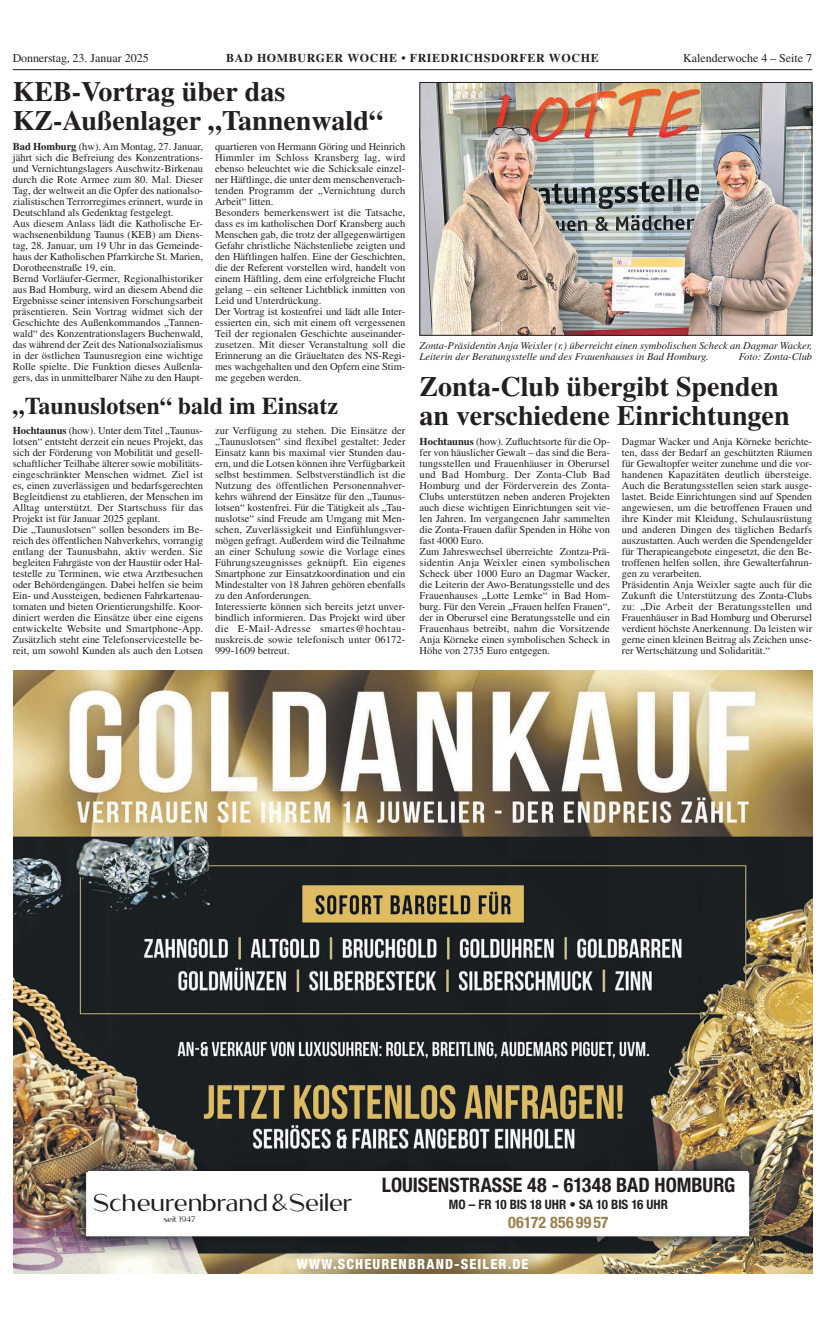
<style>
.page{position:relative;width:825px;height:1327px;background:#fff}
.page>*{position:absolute;margin:0;border:0;box-sizing:border-box;transform-origin:0 0}
.t1{font:700 28px/29px "Times LT Std";color:#231f20}
.t2{font:24.1px "Megante Personal Use Only";color:#231f20}
.t3{font:700 24px "Times LT Std";color:#231f20}
.t4{font:700 condensed 20px "Helvetica Neue LT Std";color:#231f20}
.t5{font:700 condensed 16px "Helvetica Neue LT Std";letter-spacing:.015em;color:#9a8050}
.t6{font:800 condensed 14px "Helvetica Neue LT Std";letter-spacing:.08em;color:#fff}
.t7{font:700 condensed 13px "Helvetica Neue LT Std";letter-spacing:-.005em;color:#231f20}
.t8{font:12px "Times LT Std";color:#231f20}
.t9{font:700 12px "Times LT Std";letter-spacing:.05em;color:#231f20}
.t10{font:10.5px/11px "Times LT Std";color:#231f20}
.t11{font:italic 10.5px/11px "Times LT Std";color:#231f20}
.t12{font:8px "Megante Personal Use Only";color:#231f20}
.s1{font-weight:700}
</style>
<div class="page">
<hr style="left:13px;top:69px;width:799px;height:1px;background:#231f20">
<img style="left:14px;top:670px;width:798px;height:603px">
<div style="left:88px;top:1171px;width:659px;height:62px;background:#fff"></div>
<img style="left:422px;top:84px;width:388px;height:249px">
<div style="left:420px;top:82px;width:392px;height:253px;border:1px solid #231f20"></div>
<p class="t8" style="left:13px;top:51px;width:138px">Donnerstag, 23. Januar 2025</p>
<p class="t9" style="left:226px;top:51px;width:374px">BAD HOMBURGER WOCHE • FRIEDRICHSDORFER WOCHE</p>
<p class="t8" style="left:683px;top:51px;width:131px">Kalenderwoche 4 – Seite 7</p>
<h1 class="t1" style="left:13px;top:77px;width:372px">KEB-Vortrag über das<br>KZ-Außenlager „Tannenwald“</h1>
<p class="t10" style="left:13px;top:141px;width:192px"><span class="s1">Bad Homburg</span> (hw). Am Montag, 27. Januar, jährt sich die Befreiung des Konzentrations&shy;und Vernichtungslagers Auschwitz-Birkenau durch die Rote Armee zum 80. Mal. Dieser Tag, der weltweit an die Opfer des nationalso&shy;zialistischen Terrorregimes erinnert, wurde in Deutschland als Gedenktag festgelegt.<br>Aus diesem Anlass lädt die Katholische Er&shy;wachsenenbildung Taunus (KEB) am Diens&shy;tag, 28. Januar, um 19 Uhr in das Gemeinde&shy;haus der Katholischen Pfarrkirche St. Marien, Dorotheenstraße 19, ein.<br>Bernd Vorläufer-Germer, Regionalhistoriker aus Bad Homburg, wird an diesem Abend die Ergebnisse seiner intensiven Forschungsarbeit präsentieren. Sein Vortrag widmet sich der Geschichte des Außenkommandos „Tannen&shy;wald“ des Konzentrationslagers Buchenwald, das während der Zeit des Nationalsozialismus in der östlichen Taunusregion eine wichtige Rolle spielte. Die Funktion dieses Außenla&shy;gers, das in unmittelbarer Nähe zu den Haupt-</p>
<p class="t10" style="left:215px;top:141px;width:192px">quartieren von Hermann Göring und Heinrich Himmler im Schloss Kransberg lag, wird ebenso beleuchtet wie die Schicksale einzel&shy;ner Häftlinge, die unter dem menschenverach&shy;tenden Programm der „Vernichtung durch Arbeit“ litten.<br>Besonders bemerkenswert ist die Tatsache, dass es im katholischen Dorf Kransberg auch Menschen gab, die trotz der allgegenwärtigen Gefahr christliche Nächstenliebe zeigten und den Häftlingen halfen. Eine der Geschichten, die der Referent vorstellen wird, handelt von einem Häftling, dem eine erfolgreiche Flucht gelang – ein seltener Lichtblick inmitten von Leid und Unterdrückung.<br>Der Vortrag ist kostenfrei und lädt alle Inter&shy;essierten ein, sich mit einem oft vergessenen Teil der regionalen Geschichte auseinander&shy;zusetzen. Mit dieser Veranstaltung soll die Erinnerung an die Gräueltaten des NS-Regi&shy;mes wachgehalten und den Opfern eine Stim&shy;me gegeben werden.</p>
<h3 class="t3" style="left:13px;top:391px;width:327px">„Taunuslotsen“ bald im Einsatz</h3>
<p class="t10" style="left:13px;top:425px;width:192px"><span class="s1">Hochtaunus</span> (how). Unter dem Titel „Taunus&shy;lotsen“ entsteht derzeit ein neues Projekt, das sich der Förderung von Mobilität und gesell&shy;schaftlicher Teilhabe älterer sowie mobilitäts&shy;eingeschränkter Menschen widmet. Ziel ist es, einen zuverlässigen und bedarfsgerechten Begleitdienst zu etablieren, der Menschen im Alltag unterstützt. Der Startschuss für das Projekt ist für Januar 2025 geplant.<br>Die „Taunuslotsen“ sollen besonders im Be&shy;reich des öffentlichen Nahverkehrs, vorrangig entlang der Taunusbahn, aktiv werden. Sie begleiten Fahrgäste von der Haustür oder Hal&shy;testelle zu Terminen, wie etwa Arztbesuchen oder Behördengängen. Dabei helfen sie beim Ein- und Aussteigen, bedienen Fahrkartenau&shy;tomaten und bieten Orientierungshilfe. Koor&shy;diniert werden die Einsätze über eine eigens entwickelte Website und Smartphone-App.<br>Zusätzlich steht eine Telefonservicestelle be&shy;reit, um sowohl Kunden als auch den Lotsen</p>
<p class="t10" style="left:215px;top:425px;width:192px">zur Verfügung zu stehen. Die Einsätze der „Taunuslotsen“ sind flexibel gestaltet: Jeder Einsatz kann bis maximal vier Stunden dau&shy;ern, und die Lotsen können ihre Verfügbarkeit selbst bestimmen. Selbstverständlich ist die Nutzung des öffentlichen Personennahver&shy;kehrs während der Einsätze für den „Taunus&shy;lotsen“ kostenfrei. Für die Tätigkeit als „Tau&shy;nuslotse“ sind Freude am Umgang mit Men&shy;schen, Zuverlässigkeit und Einfühlungsver&shy;mögen gefragt. Außerdem wird die Teilnahme an einer Schulung sowie die Vorlage eines Führungszeugnisses geknüpft. Ein eigenes Smartphone zur Einsatzkoordination und ein Mindestalter von 18 Jahren gehören ebenfalls zu den Anforderungen.<br>Interessierte können sich bereits jetzt unver&shy;bindlich informieren. Das Projekt wird über die E-Mail-Adresse smartes@hochtau&shy;nuskreis.de sowie telefonisch unter 06172- 999-1609 betreut.</p>
<p class="t11" style="left:420px;top:339px;width:394px">Zonta-Präsidentin Anja Weixler (r.) überreicht einen symbolischen Scheck an Dagmar Wacker,<br>Leiterin der Beratungsstelle und des Frauenhauses in Bad Homburg.</p>
<p class="t11" style="left:739px;top:350px;width:75px">Foto: Zonta-Club</p>
<h1 class="t1" style="left:420px;top:371px;width:371px">Zonta-Club übergibt Spenden an verschiedene Einrichtungen</h1>
<p class="t10" style="left:420px;top:436px;width:192px"><span class="s1">Hochtaunus</span> (how). Zufluchtsorte für die Op&shy;fer von häuslicher Gewalt – das sind die Bera&shy;tungsstellen und Frauenhäuser in Oberursel und Bad Homburg. Der Zonta-Club Bad Homburg und der Förderverein des Zonta-Clubs unterstützen neben anderen Projekten auch diese wichtigen Einrichtungen seit vie&shy;len Jahren. Im vergangenen Jahr sammelten die Zonta-Frauen dafür Spenden in Höhe von fast 4000 Euro.<br>Zum Jahreswechsel überreichte Zontza-Prä&shy;sidentin Anja Weixler einen symbolischen Scheck über 1000 Euro an Dagmar Wacker, die Leiterin der Awo-Beratungsstelle und des Frauenhauses „Lotte Lemke“ in Bad Hom&shy;burg. Für den Verein „Frauen helfen Frauen“, der in Oberursel eine Beratungsstelle und ein Frauenhaus betreibt, nahm die Vorsitzende Anja Körneke einen symbolischen Scheck in Höhe von 2735 Euro entgegen.</p>
<p class="t10" style="left:622px;top:436px;width:192px">Dagmar Wacker und Anja Körneke berichte&shy;ten, dass der Bedarf an geschützten Räumen für Gewaltopfer weiter zunehme und die vor&shy;handenen Kapazitäten deutlich übersteige.<br>Auch die Beratungsstellen seien stark ausge&shy;lastet. Beide Einrichtungen sind auf Spenden angewiesen, um die betroffenen Frauen und ihre Kinder mit Kleidung, Schulausrüstung und anderen Dingen des täglichen Bedarfs auszustatten. Auch werden die Spendengelder für Therapieangebote eingesetzt, die den Be&shy;troffenen helfen sollen, ihre Gewalterfahrun&shy;gen zu verarbeiten.<br>Präsidentin Anja Weixler sagte auch für die Zukunft die Unterstützung des Zonta-Clubs zu: „Die Arbeit der Beratungsstellen und Frauenhäuser in Bad Homburg und Oberursel verdient höchste Anerkennung. Da leisten wir gerne einen kleinen Beitrag als Zeichen unse&shy;rer Wertschätzung und Solidarität.“</p>
<h3 class="t4" style="left:382px;top:1172px;width:355px">LOUISENSTRASSE 48 - 61348 BAD HOMBURG</h3>
<p class="t7" style="left:449px;top:1196px;width:221px">MO – FR 10 BIS 18 UHR • SA 10 BIS 16 UHR</p>
<h3 class="t5" style="left:508px;top:1213px;width:102px">06172 856 99 57</h3>
<h3 class="t6" style="left:297px;top:1255px;width:233px">WWW.SCHEURENBRAND-SEILER.DE</h3>
<h2 class="t2" style="left:94px;top:1191px;width:262px">Scheurenbrand &amp;Seiler</h2>
<p class="t12" style="left:164px;top:1215px;width:34px">seit 1947</p>
</div>
